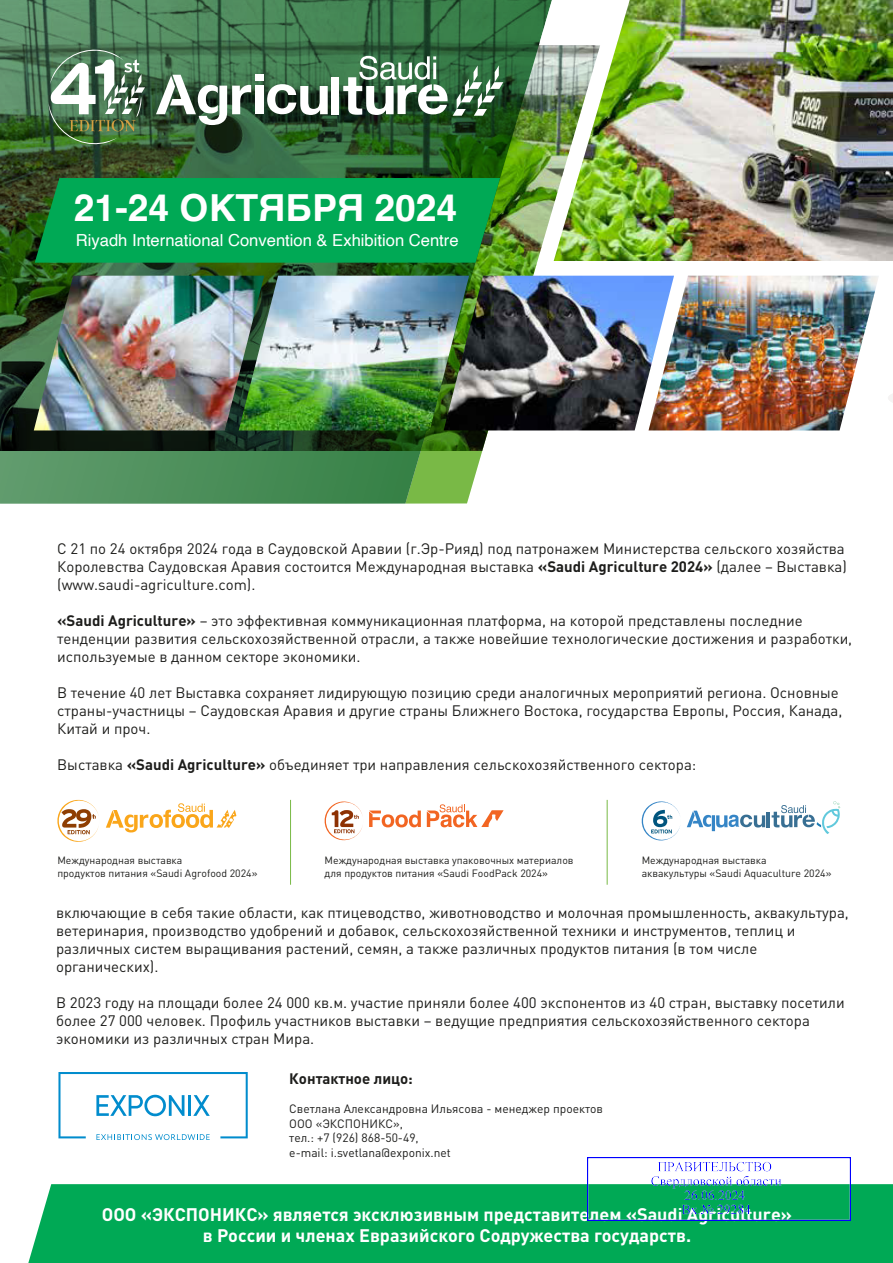
<style>
.page{position:relative;width:893px;height:1263px;background:#fff}
.page>*{position:absolute;margin:0;border:0;box-sizing:border-box;transform-origin:0 0}
.t1{font:700 37.35px "Helvetica";color:#fff}
.t2{font:700 18px/21.6px "DIN Pro";color:#fff;text-align:center}
.t3{font:16.65px "Helvetica";color:#fff}
.t4{font:15px/18px "DIN Pro";color:#1d1d1b}
.t5{font:700 15px "DIN Pro";color:#1d1d1b}
.t6{font:12px/14.4px "DIN Pro";color:#1d1d1b}
.t7{font:10.5px/12.6px "DIN Pro";color:#1d1d1b}
.s1{font-weight:700}
</style>
<div class="page">
<div style="left:28px;top:1184px;width:865px;height:79px;background:#00a955"></div>
<svg style="left:0;top:0;width:405px;height:504px;background:#3b6a41"></svg>
<img style="left:405px;top:0;width:195px;height:504px">
<div style="left:35px;top:178px;width:465px;height:85px;background:#00a955"></div>
<svg style="left:106px;top:803px;width:130px;height:29px"></svg>
<svg style="left:57px;top:799px;width:42px;height:43px"></svg>
<svg style="left:324px;top:801px;width:39px;height:40px"></svg>
<svg style="left:369px;top:810px;width:52px;height:17px"></svg>
<svg style="left:427px;top:804px;width:77px;height:23px"></svg>
<hr style="left:767px;top:812px;width:3px;height:15px;background:#386f93">
<svg style="left:687px;top:811px;width:78px;height:20px"></svg>
<svg style="left:772px;top:801px;width:68px;height:33px"></svg>
<svg style="left:641px;top:801px;width:39px;height:40px"></svg>
<svg style="left:58px;top:1072px;width:190px;height:68px"></svg>
<svg style="left:156px;top:75px;width:95px;height:50px"></svg>
<div style="left:255px;top:86px;width:8px;height:28px;background:#fff"></div>
<div style="left:255px;top:75px;width:8px;height:6px;background:#fff"></div>
<svg style="left:267px;top:84px;width:61px;height:31px"></svg>
<svg style="left:343px;top:56px;width:160px;height:60px"></svg>
<div style="left:332px;top:77px;width:7px;height:38px;background:#fff"></div>
<img style="left:49px;top:46px;width:96px;height:102px">
<img style="left:264px;top:276px;width:180px;height:154px">
<img style="left:34px;top:276px;width:230px;height:154px">
<img style="left:444px;top:276px;width:204px;height:154px">
<img style="left:648px;top:276px;width:231px;height:154px">
<img style="left:554px;top:0;width:339px;height:261px">
<hr style="left:290px;top:800px;width:1px;height:85px;background:#79b946">
<hr style="left:607px;top:800px;width:1px;height:85px;background:#79b946">
<svg style="left:888px;top:394px;width:5px;height:9px"></svg>
<img style="left:587px;top:1158px;width:263px;height:62px">
<h1 class="t1" style="left:74px;top:185px;width:385px">21-24 ОКТЯБРЯ 2024</h1>
<p class="t3" style="left:76px;top:227px;width:384px">Riyadh International Convention &amp; Exhibition Centre</p>
<p class="t4" style="left:57px;top:538px;width:791px">С 21 по 24 октября 2024 года в Саудовской Аравии (г.Эр-Рияд) под патронажем Министерства сельского хозяйства<br>Королевства Саудовская Аравия состоится Международная выставка <span class="s1">«Saudi Agriculture 2024»</span> (далее – Выставка) (www.saudi-agriculture.com).</p>
<p class="t4" style="left:57px;top:610px;width:796px"><span class="s1">«Saudi Agriculture»</span> – это эффективная коммуникационная платформа, на которой представлены последние тенденции развития сельскохозяйственной отрасли, а также новейшие технологические достижения и разработки, используемые в данном секторе экономики.</p>
<p class="t4" style="left:57px;top:682px;width:787px">В течение 40 лет Выставка сохраняет лидирующую позицию среди аналогичных мероприятий региона. Основные страны-участницы – Саудовская Аравия и другие страны Ближнего Востока, государства Европы, Россия, Канада,<br>Китай и проч.</p>
<p class="t4" style="left:57px;top:754px;width:641px">Выставка <span class="s1">«Saudi Agriculture»</span> объединяет три направления сельскохозяйственного сектора:</p>
<p class="t7" style="left:57px;top:853px;width:202px">Международная выставка<br>продуктов питания «Saudi Agrofood 2024»</p>
<p class="t7" style="left:325px;top:853px;width:250px">Международная выставка упаковочных материалов для продуктов питания «Saudi FoodPack 2024»</p>
<p class="t7" style="left:642px;top:853px;width:191px">Международная выставка аквакультуры «Saudi Aquaculture 2024»</p>
<p class="t4" style="left:56px;top:902px;width:794px">включающие в себя такие области, как птицеводство, животноводство и молочная промышленность, аквакультура, ветеринария, производство удобрений и добавок, сельскохозяйственной техники и инструментов, теплиц и различных систем выращивания растений, семян, а также различных продуктов питания (в том числе органических).</p>
<p class="t4" style="left:56px;top:992px;width:790px">В 2023 году на площади более 24 000 кв.м. участие приняли более 400 экспонентов из 40 стран, выставку посетили более 27 000 человек. Профиль участников выставки – ведущие предприятия сельскохозяйственного сектора экономики из различных стран Мира.</p>
<p class="t5" style="left:289px;top:1066px;width:125px">Контактное лицо:</p>
<p class="t6" style="left:289px;top:1101px;width:315px">Светлана Александровна Ильясова - менеджер проектов ООО «ЭКСПОНИКС»,<br>тел.: +7 (926) 868-50-49,<br>e-mail: i.svetlana@exponix.net</p>
<p class="t2" style="left:102px;top:1201px;width:692px">ООО «ЭКСПОНИКС» является эксклюзивным представителем «Saudi Agriculture» в России и членах Евразийского Содружества государств.</p>
</div>
